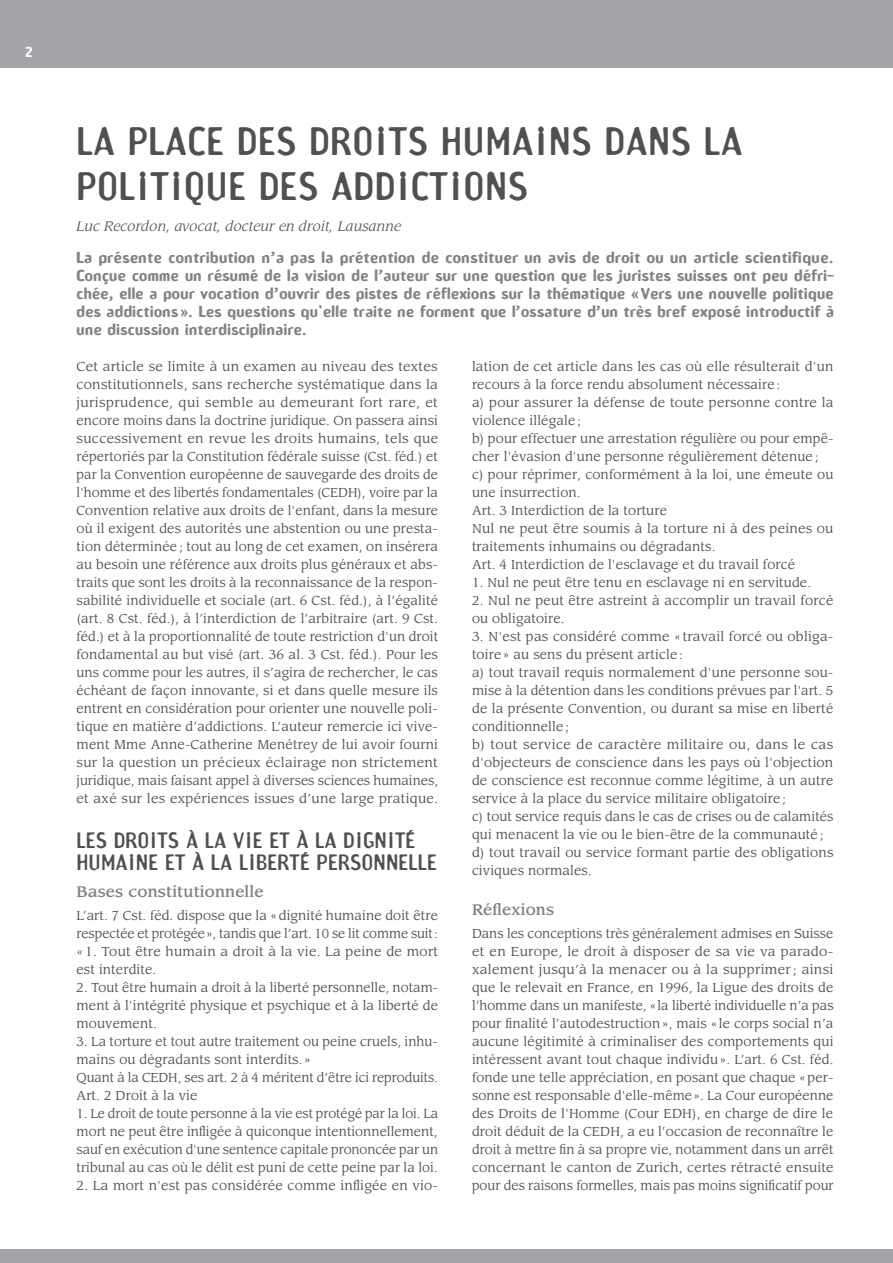
<style>
.page{position:relative;width:893px;height:1263px;background:#fff}
.page>*{position:absolute;margin:0;border:0;box-sizing:border-box;transform-origin:0 0}
.t1{font:37.5px/45px "Amoebia Sans";letter-spacing:.02em;color:#505052}
.t2{font:21px/22.5px "Amoebia Sans";letter-spacing:.01em;color:#505052}
.t3{font:700 15px/18px "Amoebia";letter-spacing:.025em;color:#818385;text-align:justify}
.t4{font:500 15px "Leawood";letter-spacing:.01em;color:#818385}
.t5{font:italic 13.5px "Leawood";letter-spacing:.015em;color:#505052}
.t6{font:700 13.5px "Amoebia";color:#fff}
.t7{font:12.75px/18px "Leawood";letter-spacing:.01em;color:#505052;text-align:justify}
</style>
<div class="page">
<div style="left:0;top:0;width:893px;height:68px;background:#a2a4a7"></div>
<div style="left:0;top:1249px;width:893px;height:14px;background:#a2a4a7"></div>
<p class="t6" style="left:26px;top:46px;width:9px">2</p>
<h1 class="t1" style="left:77px;top:121px;width:667px">LA PLACE DES DROITS HUMAINS DANS LA<br>POLITIQUE DES ADDICTIONS</h1>
<p class="t5" style="left:77px;top:220px;width:326px">Luc Recordon, avocat, docteur en droit, Lausanne</p>
<p class="t3" style="left:77px;top:249px;width:759px">La présente contribution n’a pas la prétention de constituer un avis de droit ou un article scientifique.<br>Conçue comme un résumé de la vision de l’auteur sur une question que les juristes suisses ont peu défri&shy;chée, elle a pour vocation d’ouvrir des pistes de réflexions sur la thématique « Vers une nouvelle politique des addictions ». Les questions qu'elle traite ne forment que l’ossature d’un très bref exposé introductif à une discussion interdisciplinaire.</p>
<p class="t7" style="left:77px;top:358px;width:363px">Cet article se limite à un examen au niveau des textes constitutionnels, sans recherche systématique dans la jurisprudence, qui semble au demeurant fort rare, et encore moins dans la doctrine juridique. On passera ainsi successivement en revue les droits humains, tels que répertoriés par la Constitution fédérale suisse (Cst. féd.) et par la Convention européenne de sauvegarde des droits de l'homme et des libertés fondamentales (CEDH), voire par la Convention relative aux droits de l'enfant, dans la mesure où il exigent des autorités une abstention ou une presta&shy;tion déterminée ; tout au long de cet examen, on insérera au besoin une référence aux droits plus généraux et abs&shy;traits que sont les droits à la reconnaissance de la respon&shy;sabilité individuelle et sociale (art. 6 Cst. féd.), à l’égalité (art. 8 Cst. féd.), à l’interdiction de l’arbitraire (art. 9 Cst. féd.) et à la proportionnalité de toute restriction d'un droit fondamental au but visé (art. 36 al. 3 Cst. féd.). Pour les uns comme pour les autres, il s’agira de rechercher, le cas échéant de façon innovante, si et dans quelle mesure ils entrent en considération pour orienter une nouvelle poli&shy;tique en matière d’addictions. L’auteur remercie ici vive&shy;ment Mme Anne-Catherine Menétrey de lui avoir fourni sur la question un précieux éclairage non strictement juridique, mais faisant appel à diverses sciences humaines, et axé sur les expériences issues d’une large pratique.</p>
<h2 class="t2" style="left:77px;top:830px;width:362px">LES DROITS À LA VIE ET À LA DIGNITÉ<br>HUMAINE ET À LA LIBERTÉ PERSONNELLE</h2>
<p class="t4" style="left:77px;top:885px;width:189px">Bases constitutionnelle</p>
<p class="t7" style="left:77px;top:907px;width:363px">L’art. 7 Cst. féd. dispose que la « dignité humaine doit être respectée et protégée », tandis que l’art. 10 se lit comme suit : « 1. Tout être humain a droit à la vie. La peine de mort est interdite.</p>
<p class="t7" style="left:77px;top:979px;width:363px">2. Tout être humain a droit à la liberté personnelle, notam&shy;ment à l'intégrité physique et psychique et à la liberté de mouvement.</p>
<p class="t7" style="left:77px;top:1033px;width:363px;text-align:left">3. La torture et tout autre traitement ou peine cruels, inhu&shy;mains ou dégradants sont interdits. »<br>Quant à la CEDH, ses art. 2 à 4 méritent d’être ici reproduits.<br>Art. 2 Droit à la vie</p>
<p class="t7" style="left:77px;top:1105px;width:363px">1. Le droit de toute personne à la vie est protégé par la loi. La mort ne peut être infligée à quiconque intentionnellement, sauf en exécution d'une sentence capitale prononcée par un tribunal au cas où le délit est puni de cette peine par la loi.</p>
<p class="t7" style="left:77px;top:1177px;width:363px">2. La mort n'est pas considérée comme infligée en vio-</p>
<p class="t7" style="left:472px;top:358px;width:363px;text-align:left">lation de cet article dans les cas où elle résulterait d'un recours à la force rendu absolument nécessaire :<br>a) pour assurer la défense de toute personne contre la violence illégale ;<br>b) pour effectuer une arrestation régulière ou pour empê&shy;cher l'évasion d'une personne régulièrement détenue ;<br>c) pour réprimer, conformément à la loi, une émeute ou une insurrection.<br>Art. 3 Interdiction de la torture<br>Nul ne peut être soumis à la torture ni à des peines ou traitements inhumains ou dégradants.<br>Art. 4 Interdiction de l'esclavage et du travail forcé</p>
<p class="t7" style="left:472px;top:574px;width:341px">1. Nul ne peut être tenu en esclavage ni en servitude.</p>
<p class="t7" style="left:472px;top:592px;width:363px">2. Nul ne peut être astreint à accomplir un travail forcé ou obligatoire.</p>
<p class="t7" style="left:472px;top:628px;width:363px;text-align:left">3. N'est pas considéré comme « travail forcé ou obliga&shy;toire » au sens du présent article :<br>a) tout travail requis normalement d'une personne sou&shy;mise à la détention dans les conditions prévues par l'art. 5 de la présente Convention, ou durant sa mise en liberté conditionnelle ;<br>b) tout service de caractère militaire ou, dans le cas d'objecteurs de conscience dans les pays où l'objection de conscience est reconnue comme légitime, à un autre service à la place du service militaire obligatoire ;<br>c) tout service requis dans le cas de crises ou de calamités qui menacent la vie ou le bien-être de la communauté ; d) tout travail ou service formant partie des obligations civiques normales.</p>
<p class="t4" style="left:472px;top:903px;width:84px">Réflexions</p>
<p class="t7" style="left:472px;top:925px;width:363px">Dans les conceptions très généralement admises en Suisse et en Europe, le droit à disposer de sa vie va parado&shy;xalement jusqu’à la menacer ou à la supprimer ; ainsi que le relevait en France, en 1996, la Ligue des droits de l’homme dans un manifeste, « la liberté individuelle n’a pas pour finalité l’autodestruction », mais « le corps social n’a aucune légitimité à criminaliser des comportements qui intéressent avant tout chaque individu ». L’art. 6 Cst. féd. fonde une telle appréciation, en posant que chaque « per&shy;sonne est responsable d'elle-même ». La Cour européenne des Droits de l'Homme (Cour EDH), en charge de dire le droit déduit de la CEDH, a eu l’occasion de reconnaître le droit à mettre fin à sa propre vie, notamment dans un arrêt concernant le canton de Zurich, certes rétracté ensuite pour des raisons formelles, mais pas moins significatif pour</p>
</div>
